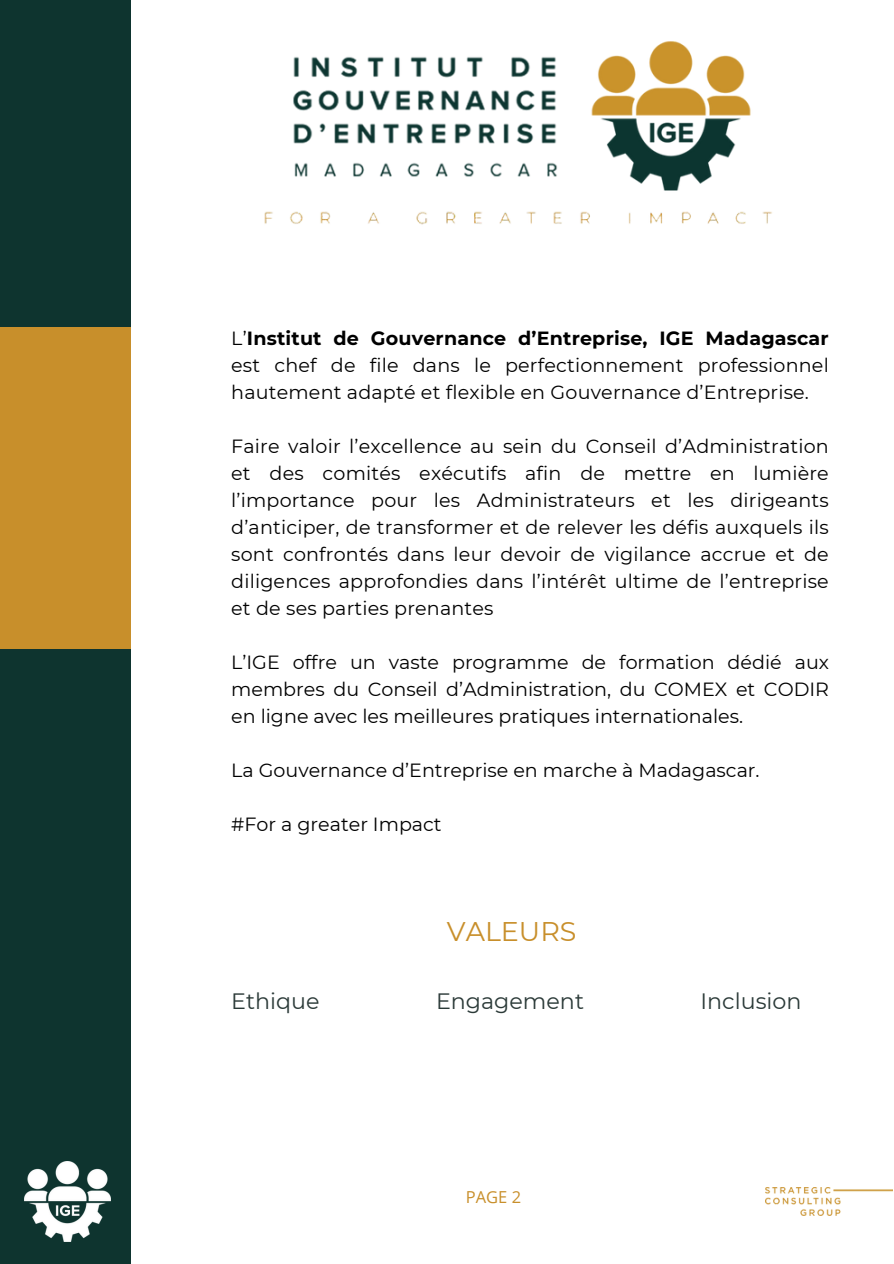
<style>
.page{position:relative;width:894px;height:1264px;background:#fff}
.page>*{position:absolute;margin:0;border:0;box-sizing:border-box;transform-origin:0 0}
.t1{font:27px "Montserrat";color:#c88f2b}
.t2{font:22.2px "Montserrat";color:#2b3a38}
.t3{font:19.05px/27px "Montserrat";color:#000;text-align:justify}
.t4{font:16.5px "Open Sans";color:#c88f2b}
.s1{font-weight:700}
</style>
<div class="page">
<div style="left:0;top:0;width:130px;height:1263px;background:#0e342f"></div>
<div style="left:0;top:327px;width:130px;height:321px;background:#c88f2b"></div>
<img style="left:765px;top:1187px;width:127px;height:28px">
<img style="left:25px;top:1161px;width:85px;height:80px">
<img style="left:130px;top:17px;width:642px;height:231px">
<p class="t3" style="left:231px;top:324px;width:599px">L’<span class="s1">Institut de Gouvernance d’Entreprise, IGE Madagascar </span>est chef de file dans le perfectionnement professionnel hautement adapté et flexible en Gouvernance d’Entreprise.</p>
<p class="t3" style="left:231px;top:432px;width:599px">Faire valoir l’excellence au sein du Conseil d’Administration et des comités exécutifs afin de mettre en lumière l’importance pour les Administrateurs et les dirigeants d’anticiper, de transformer et de relever les défis auxquels ils sont confrontés dans leur devoir de vigilance accrue et de diligences approfondies dans l’intérêt ultime de l’entreprise et de ses parties prenantes</p>
<h3 class="t3" style="left:231px;top:648px;width:599px">L’IGE offre un vaste programme de formation dédié aux membres du Conseil d’Administration, du COMEX et CODIR en ligne avec les meilleures pratiques internationales.</h3>
<h3 class="t3" style="left:231px;top:756px;width:529px">La Gouvernance d’Entreprise en marche à Madagascar.</h3>
<h3 class="t3" style="left:231px;top:810px;width:212px">#For a greater Impact</h3>
<h3 class="t1" style="left:446px;top:914px;width:131px">VALEURS</h3>
<h3 class="t2" style="left:231px;top:987px;width:90px">Ethique</h3>
<h3 class="t2" style="left:436px;top:987px;width:149px">Engagement</h3>
<h3 class="t2" style="left:700px;top:987px;width:102px">Inclusion</h3>
<p class="t4" style="left:465px;top:1184px;width:57px">PAGE 2</p>
</div>
